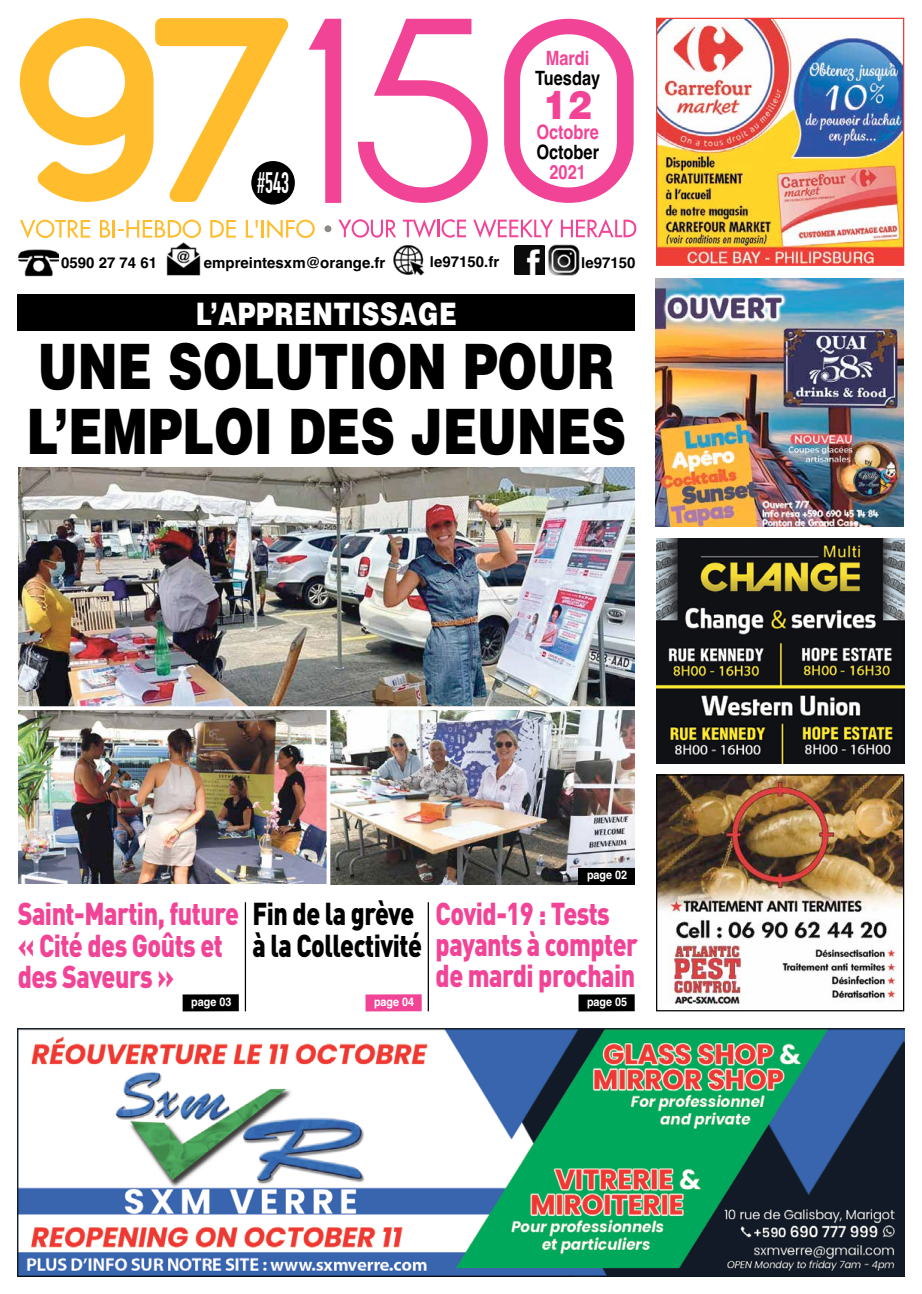
<style>
.page{position:relative;width:922px;height:1294px;background:#fff}
.page>*{position:absolute;margin:0;border:0;box-sizing:border-box;transform-origin:0 0}
.t1{font:900 62.62px/65.2px "Helvetica";color:#000;scale:.76 1}
.t2{font:900 39.25px "Helvetica";color:#f24496;scale:.91 1}
.t3{font:900 31.25px/31.2px "DIN Pro";letter-spacing:-.02em;color:#f24496;scale:.8 1}
.t4{font:900 31.25px "DIN Pro";letter-spacing:-.02em;color:#000;scale:.8 1}
.t5{font:900 31px "Helvetica";color:#fff;scale:.79 1}
.t6{font:700 29.25px "DIN Condensed";color:#fff;scale:.73 1}
.t7{font:700 19.62px "Helvetica";color:#f24496;scale:.83 1}
.t8{font:700 19.62px "Helvetica";color:#000;scale:.83 1}
.t9{font:700 15px "Helvetica";color:#000}
.t10{font:700 11.88px "Helvetica";color:#fff;scale:.91 1}
.s1{color:#000}
.s2{color:#f24496}
</style>
<div class="page">
<img style="left:19px;top:710px;width:307px;height:173px">
<img style="left:19px;top:467px;width:615px;height:239px">
<img style="left:330px;top:710px;width:304px;height:174px">
<img style="left:19px;top:249px;width:40px;height:28px">
<svg style="left:20px;top:18px;width:268px;height:184px"></svg>
<svg style="left:308px;top:19px;width:33px;height:184px"></svg>
<svg style="left:358px;top:19px;width:129px;height:184px"></svg>
<svg style="left:504px;top:19px;width:129px;height:184px"></svg>
<div style="left:324px;top:225px;width:7px;height:7px;background:#8c8886;border-radius:50%"></div>
<svg style="left:20px;top:220px;width:70px;height:18px"></svg>
<svg style="left:100px;top:220px;width:101px;height:18px"></svg>
<svg style="left:210px;top:220px;width:26px;height:18px"></svg>
<svg style="left:246px;top:220px;width:12px;height:18px"></svg>
<hr style="left:261px;top:220px;width:3px;height:18px;background:#ffbd2d">
<svg style="left:267px;top:219px;width:48px;height:19px"></svg>
<svg style="left:338px;top:219px;width:58px;height:19px"></svg>
<svg style="left:403px;top:219px;width:63px;height:19px"></svg>
<svg style="left:473px;top:219px;width:80px;height:19px"></svg>
<svg style="left:560px;top:219px;width:76px;height:18px"></svg>
<div style="left:251px;top:161px;width:44px;height:43px;background:#000;border-radius:50%"></div>
<img style="left:393px;top:245px;width:32px;height:31px">
<img style="left:514px;top:244px;width:66px;height:32px">
<img style="left:166px;top:243px;width:35px;height:33px">
<img style="left:656px;top:538px;width:248px;height:226px">
<img style="left:655px;top:278px;width:248px;height:248px">
<img style="left:658px;top:20px;width:244px;height:244px">
<div style="left:656px;top:18px;width:248px;height:248px;border:1px solid #f03c36"></div>
<img style="left:658px;top:776px;width:244px;height:233px">
<div style="left:656px;top:774px;width:248px;height:237px;border:1px solid #000"></div>
<hr style="left:245px;top:902px;width:1px;height:109px;background:#000">
<div style="left:182px;top:994px;width:57px;height:17px;background:#000"></div>
<div style="left:365px;top:994px;width:56px;height:17px;background:#f24496"></div>
<img style="left:18px;top:1028px;width:885px;height:248px">
<hr style="left:427px;top:902px;width:2px;height:109px;background:#000">
<div style="left:18px;top:294px;width:616px;height:37px;background:#000"></div>
<div style="left:578px;top:867px;width:56px;height:17px;background:#000"></div>
<div style="left:578px;top:994px;width:56px;height:17px;background:#000"></div>
<svg style="left:18px;top:706px;width:617px;height:1px"></svg>
<svg style="left:326px;top:710px;width:1px;height:174px"></svg>
<p class="t6" style="left:257px;top:165px;width:45px">#543</p>
<p class="t7" style="left:545px;top:42px;width:54px">Mardi</p>
<p class="t8" style="left:535px;top:62px;width:80px">Tuesday</p>
<p class="t7" style="left:536px;top:116px;width:77px">Octobre</p>
<p class="t8" style="left:536px;top:136px;width:77px">October</p>
<p class="t7" style="left:549px;top:156px;width:45px">2021</p>
<p class="t2" style="left:543px;top:79px;width:54px">12</p>
<p class="t9" style="left:61px;top:251px;width:97px">0590 27 74 61</p>
<p class="t9" style="left:204px;top:250px;width:183px">empreintesxm@orange.fr</p>
<p class="t9" style="left:430px;top:250px;width:71px">le97150.fr</p>
<p class="t9" style="left:581px;top:251px;width:56px">le97150</p>
<p class="t5" style="left:196px;top:293px;width:332px">L’APPRENTISSAGE</p>
<h1 class="t1" style="left:26px;top:332px;width:790px">UNE SOLUTION POUR<br>L’EMPLOI DES JEUNES</h1>
<p class="t10" style="left:587px;top:865px;width:46px">page 02</p>
<p class="t3" style="left:18px;top:894px;width:497px">Saint-Martin, future <span class="s1">Fin de la grève </span>« Cité des Goûts et<br>des Saveurs »</p>
<p class="t3" style="left:435px;top:893px;width:219px">Covid-19 : Tests</p>
<p class="t4" style="left:252px;top:918px;width:483px">à la Collectivité <span class="s2">payants à compter</span></p>
<p class="t3" style="left:435px;top:956px;width:251px">de mardi prochain</p>
<p class="t10" style="left:191px;top:992px;width:46px">page 03</p>
<p class="t10" style="left:374px;top:992px;width:46px">page 04</p>
<p class="t10" style="left:587px;top:992px;width:46px">page 05</p>
</div>
